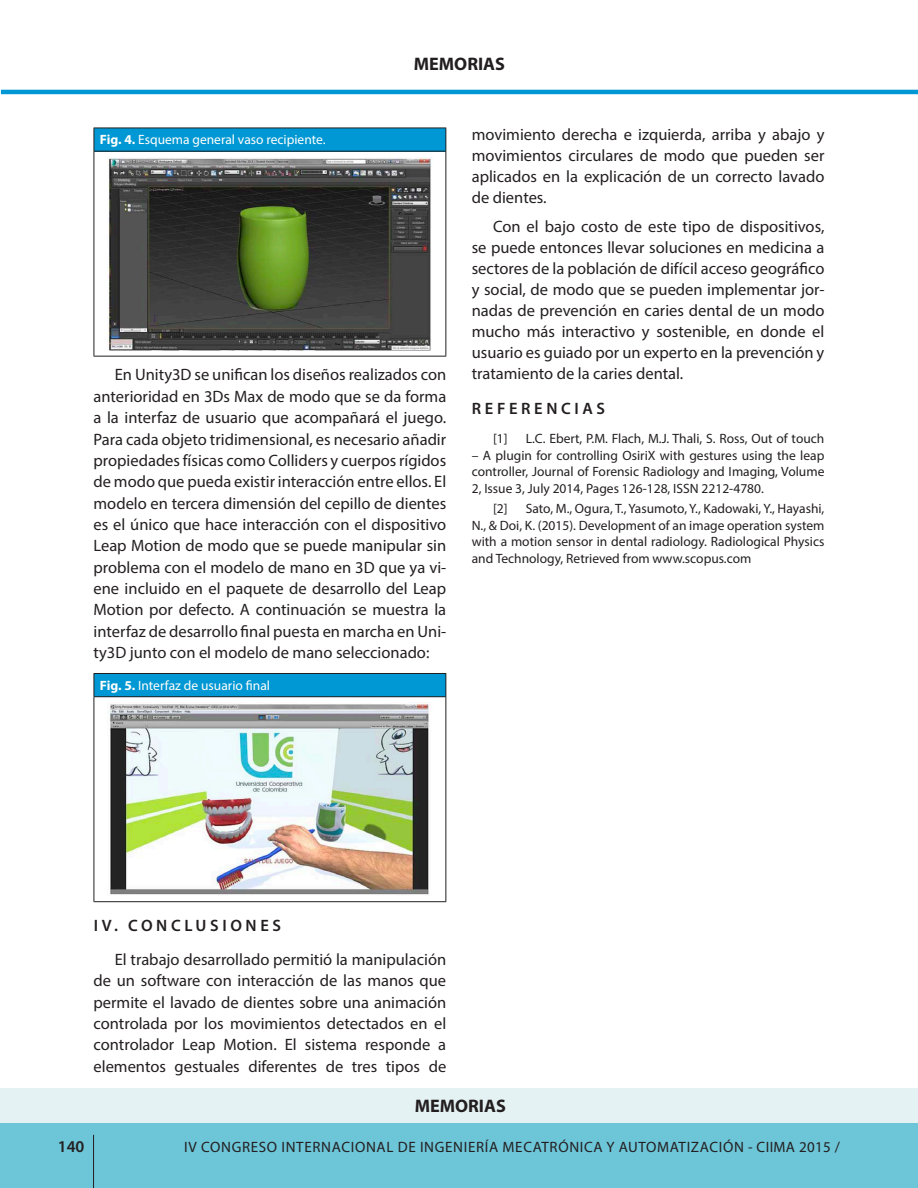
<style>
.page{position:relative;width:918px;height:1188px;background:#fff}
.page>*{position:absolute;margin:0;border:0;box-sizing:border-box;transform-origin:0 0}
.t1{font:700 18.15px "Myriad Pro";color:#231f20}
.t2{font:16.5px/21.3px "Myriad Pro";color:#231f20;text-align:justify}
.t3{font:600 16.5px "Myriad Pro";letter-spacing:.22em;color:#231f20}
.t4{font:15px "Myriad Pro";letter-spacing:.045em;color:#231f20}
.t5{font:13.5px/16.5px "Myriad Pro";color:#231f20;text-align:justify}
.t6{font:13.5px "Myriad Pro";color:#fffefc}
.s1{font-weight:700}
</style>
<div class="page">
<div style="left:1px;top:1095px;width:917px;height:93px;background:#6dc5d8"></div>
<hr style="left:1px;top:90px;width:917px;height:4px;background:#0098d4">
<hr style="left:93px;top:1135px;width:1px;height:53px;background:#231f20">
<div style="left:0;top:1088px;width:918px;height:35px;background:#e5f2f3"></div>
<div style="left:94px;top:128px;width:352px;height:23px;background:#0098d4"></div>
<hr style="left:94px;top:128px;width:352px;height:1px;background:#231f20">
<svg style="left:94px;top:128px;width:1px;height:23px"></svg>
<hr style="left:94px;top:151px;width:351px;height:1px;background:#231f20">
<svg style="left:445px;top:128px;width:1px;height:23px"></svg>
<hr style="left:94px;top:152px;width:1px;height:204px;background:#231f20">
<hr style="left:445px;top:151px;width:1px;height:205px;background:#231f20">
<hr style="left:94px;top:356px;width:352px;height:1px;background:#231f20">
<img style="left:107px;top:157px;width:326px;height:193px">
<div style="left:94px;top:673px;width:352px;height:24px;background:#0098d4"></div>
<hr style="left:94px;top:673px;width:352px;height:1px;background:#231f20">
<svg style="left:94px;top:674px;width:1px;height:22px"></svg>
<hr style="left:94px;top:696px;width:351px;height:1px;background:#231f20">
<svg style="left:445px;top:674px;width:1px;height:23px"></svg>
<hr style="left:94px;top:697px;width:1px;height:204px;background:#231f20">
<hr style="left:445px;top:697px;width:1px;height:204px;background:#231f20">
<hr style="left:94px;top:901px;width:352px;height:1px;background:#231f20">
<img style="left:107px;top:703px;width:322px;height:192px">
<p class="t1" style="left:414px;top:52px;width:93px">MEMORIAS</p>
<p class="t6" style="left:100px;top:131px;width:227px"><span class="s1">Fig. 4.</span> Esquema general vaso recipiente.</p>
<p class="t2" style="left:94px;top:364px;width:354px;text-indent:21px">En Unity3D se unifican los diseños realizados con anterioridad en 3Ds Max de modo que se da forma a la interfaz de usuario que acompañará el juego.<br>Para cada objeto tridimensional, es necesario añadir propiedades físicas como Colliders y cuerpos rígidos de modo que pueda existir interacción entre ellos. El modelo en tercera dimensión del cepillo de dientes es el único que hace interacción con el dispositivo Leap Motion de modo que se puede manipular sin problema con el modelo de mano en 3D que ya vi&shy;ene incluido en el paquete de desarrollo del Leap Motion por defecto. A continuación se muestra la interfaz de desarrollo final puesta en marcha en Uni&shy;ty3D junto con el modelo de mano seleccionado:</p>
<p class="t6" style="left:100px;top:677px;width:172px"><span class="s1">Fig. 5.</span> Interfaz de usuario final</p>
<p class="t2" style="left:472px;top:124px;width:354px">movimiento derecha e izquierda, arriba y abajo y movimientos circulares de modo que pueden ser aplicados en la explicación de un correcto lavado de dientes.</p>
<p class="t2" style="left:472px;top:216px;width:354px;text-indent:21px">Con el bajo costo de este tipo de dispositivos, se puede entonces llevar soluciones en medicina a sectores de la población de difícil acceso geográfico y social, de modo que se pueden implementar jor&shy;nadas de prevención en caries dental de un modo mucho más interactivo y sostenible, en donde el usuario es guiado por un experto en la prevención y tratamiento de la caries dental.</p>
<p class="t3" style="left:472px;top:398px;width:135px">REFERENCIAS</p>
<p class="t5" style="left:493px;top:430px;width:16px">[1]</p>
<p class="t5" style="left:526px;top:430px;width:300px">L.C. Ebert, P.M. Flach, M.J. Thali, S. Ross, Out of touch</p>
<p class="t5" style="left:472px;top:447px;width:354px">– A plugin for controlling OsiriX with gestures using the leap controller, Journal of Forensic Radiology and Imaging, Volume 2, Issue 3, July 2014, Pages 126-128, ISSN 2212-4780.</p>
<p class="t5" style="left:493px;top:500px;width:16px">[2]</p>
<p class="t5" style="left:472px;top:500px;width:354px;text-indent:54px">Sato, M., Ogura, T., Yasumoto, Y., Kadowaki, Y., Hayashi, N., &amp; Doi, K. (2015). Development of an image operation system with a motion sensor in dental radiology. Radiological Physics and Technology, Retrieved from www.scopus.com</p>
<p class="t3" style="left:94px;top:915px;width:189px">IV. CONCLUSIONES</p>
<p class="t2" style="left:94px;top:948px;width:354px;text-indent:21px">El trabajo desarrollado permitió la manipulación de un software con interacción de las manos que permite el lavado de dientes sobre una animación controlada por los movimientos detectados en el controlador Leap Motion. El sistema responde a elementos gestuales diferentes de tres tipos de</p>
<p class="t1" style="left:415px;top:1094px;width:93px">MEMORIAS</p>
<p class="t3" style="left:58px;top:1136px;width:28px">140</p>
<p class="t4" style="left:184px;top:1138px;width:657px">IV CONGRESO INTERNACIONAL DE INGENIERÍA MECATRÓNICA Y AUTOMATIZACIÓN - CIIMA 2015 /</p>
</div>
